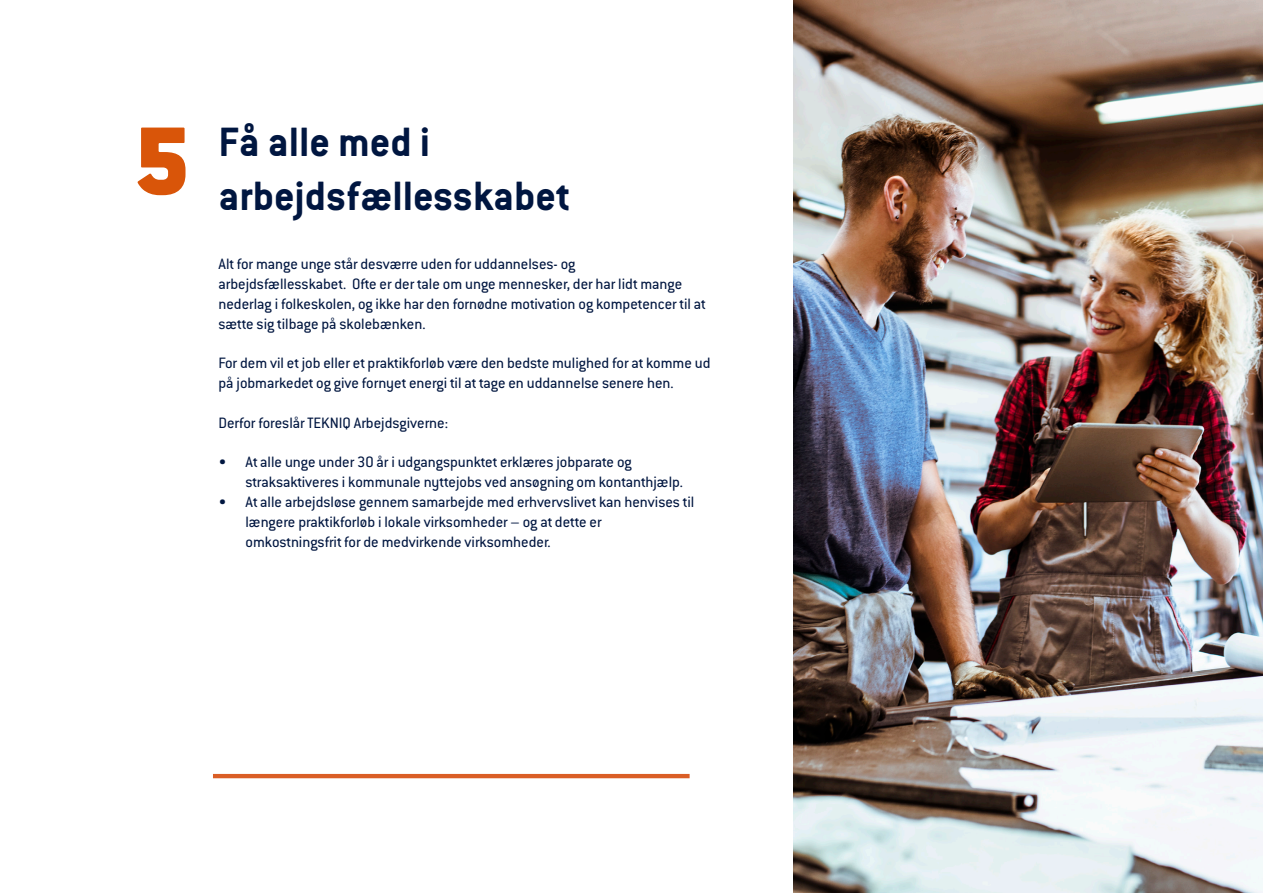
<style>
.page{position:relative;width:1263px;height:893px;background:#fff}
.page>*{position:absolute;margin:0;border:0;box-sizing:border-box;transform-origin:0 0}
.t1{font:900 105px "Conduit ITC Std";color:#d95509}
.t2{font:700 45px "Conduit ITC Std";color:#001640}
.t3{font:16.5px/19.8px "Conduit ITC Std";color:#001640}
</style>
<div class="page">
<img style="left:794px;top:0;width:469px;height:893px">
<hr style="left:213px;top:774px;width:477px;height:4px;background:#da5e26">
<p class="t1" style="left:133px;top:103px;width:59px">5</p>
<p class="t2" style="left:218px;top:115px;width:213px">Få alle med i</p>
<p class="t2" style="left:218px;top:169px;width:354px">arbejdsfællesskabet</p>
<p class="t3" style="left:218px;top:254px;width:358px">Alt for mange unge står desværre uden for uddannelses- og</p>
<p class="t3" style="left:218px;top:274px;width:465px">arbejdsfællesskabet. Ofte er der tale om unge mennesker, der har lidt mange</p>
<p class="t3" style="left:218px;top:293px;width:489px">nederlag i folkeskolen, og ikke har den fornødne motivation og kompetencer til at sætte sig tilbage på skolebænken.</p>
<p class="t3" style="left:218px;top:353px;width:493px">For dem vil et job eller et praktikforløb være den bedste mulighed for at komme ud på jobmarkedet og give fornyet energi til at tage en uddannelse senere hen.</p>
<p class="t3" style="left:218px;top:412px;width:231px">Derfor foreslår TEKNIQ Arbejdsgiverne:</p>
<p class="t3" style="left:245px;top:452px;width:439px;text-indent:-27px">• At alle unge under 30 år i udgangspunktet erklæres jobparate og straksaktiveres i kommunale nyttejobs ved ansøgning om kontanthjælp.</p>
<p class="t3" style="left:245px;top:491px;width:450px;text-indent:-27px">• At alle arbejdsløse gennem samarbejde med erhvervslivet kan henvises til længere praktikforløb i lokale virksomheder – og at dette er omkostningsfrit for de medvirkende virksomheder.</p>
</div>
